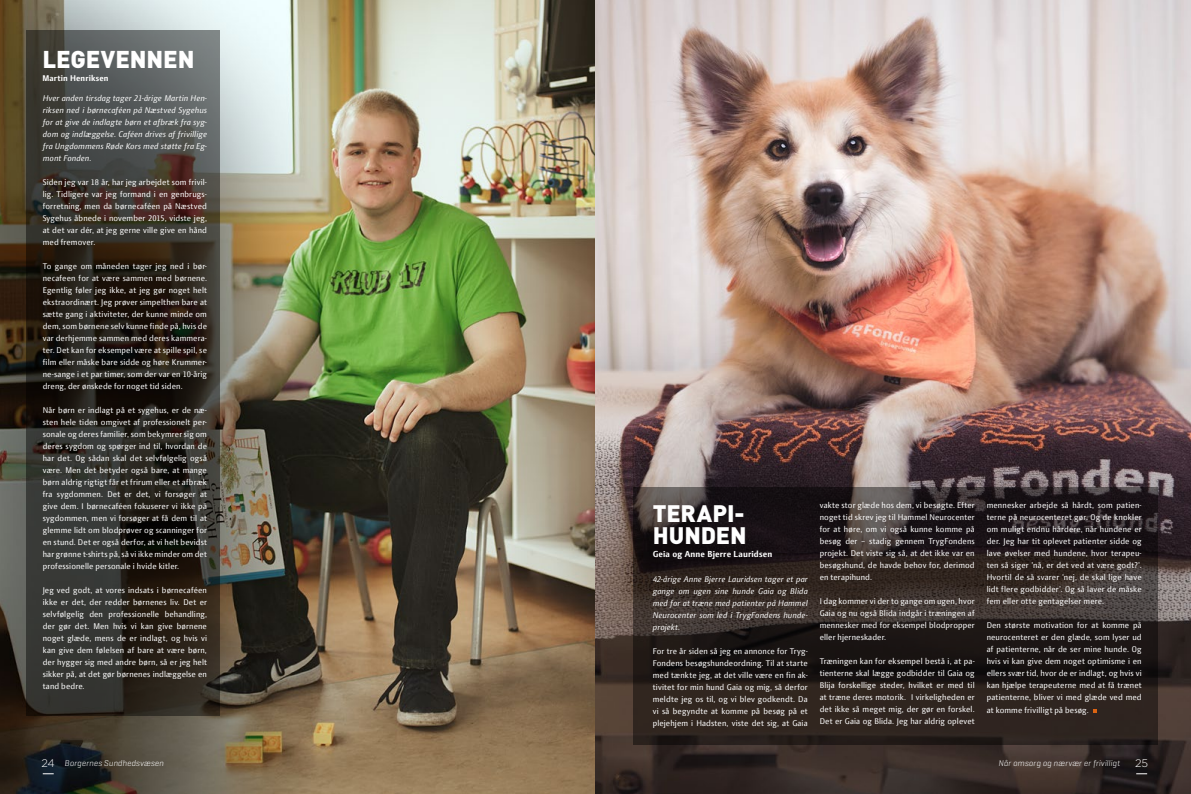
<style>
.page{position:relative;width:1191px;height:794px;background:#fff}
.page>*{position:absolute;margin:0;border:0;box-sizing:border-box;transform-origin:0 0}
.t1{font:900 24px "DIN";letter-spacing:-.005em;color:#fff}
.t2{font:900 23.6px/22px "DIN";color:#fff}
.t3{font:300 11px "Gotham";color:#fff}
.t4{font:700 9.4px "Press Sans";letter-spacing:.01em;color:#fff}
.t5{font:9px/12px "Press Sans";letter-spacing:.015em;color:#fff;text-align:justify}
.t6{font:italic 9px/12px "Press Sans";letter-spacing:.015em;color:#fff;text-align:justify}
.t7{font:700 9px "Press Sans";letter-spacing:.01em;color:#fff}
.t8{font:italic 300 8.5px "Geogrotesque";letter-spacing:.015em;color:#fff}
.s1{font-family:"Gotham";font-style:normal;font-size:11px}
</style>
<div class="page">
<img style="left:0;top:0;width:1191px;height:794px">
<svg style="left:27px;top:30px;width:193px;height:685px;background:#34302b"></svg>
<svg style="left:634px;top:488px;width:524px;height:257px;background:#29211e"></svg>
<svg style="left:1093px;top:709px;width:3px;height:4px"></svg>
<h1 class="t1" style="left:43px;top:43px;width:154px">LEGEVENNEN</h1>
<p class="t7" style="left:43px;top:73px;width:67px">Martin Henriksen</p>
<p class="t6" style="left:43px;top:92px;width:166px">Hver anden tirsdag tager 21-årige Martin Hen&shy;riksen ned i børnecaféen på Næstved Sygehus for at give de indlagte børn et afbræk fra syg&shy;dom og indlæggelse. Caféen drives af frivillige fra Ungdommens Røde Kors med støtte fra Eg&shy;mont Fonden.</p>
<p class="t5" style="left:43px;top:177px;width:166px">Siden jeg var 18 år, har jeg arbejdet som frivil&shy;lig. Tidligere var jeg formand i en genbrugs&shy;forretning, men da børnecaféen på Næstved Sygehus åbnede i november 2015, vidste jeg, at det var dér, at jeg gerne ville give en hånd med fremover.</p>
<p class="t5" style="left:43px;top:261px;width:166px">To gange om måneden tager jeg ned i bør&shy;necafeen for at være sammen med børnene.<br>Egentlig føler jeg ikke, at jeg gør noget helt ekstraordinært. Jeg prøver simpelthen bare at sætte gang i aktiviteter, der kunne minde om dem, som børnene selv kunne finde på, hvis de var derhjemme sammen med deres kammera&shy;ter. Det kan for eksempel være at spille spil, se film eller måske bare sidde og høre Krummer&shy;ne-sange i et par timer, som der var en 10-årig dreng, der ønskede for noget tid siden.</p>
<p class="t5" style="left:43px;top:405px;width:166px">Når børn er indlagt på et sygehus, er de næ&shy;sten hele tiden omgivet af professionelt per&shy;sonale og deres familier, som bekymrer sig om deres sygdom og spørger ind til, hvordan de har det. Og sådan skal det selvfølgelig også være. Men det betyder også bare, at mange børn aldrig rigtigt får et frirum eller et afbræk fra sygdommen. Det er det, vi forsøger at give dem. I børnecaféen fokuserer vi ikke på sygdommen, men vi forsøger at få dem til at glemme lidt om blodprøver og scanninger for en stund. Det er også derfor, at vi helt bevidst har grønne t-shirts på, så vi ikke minder om det professionelle personale i hvide kitler.</p>
<p class="t5" style="left:43px;top:585px;width:166px">Jeg ved godt, at vores indsats i børnecaféen ikke er det, der redder børnenes liv. Det er selvfølgelig den professionelle behandling, der gør det. Men hvis vi kan give børnene noget glæde, mens de er indlagt, og hvis vi kan give dem følelsen af bare at være børn, der hygger sig med andre børn, så er jeg helt sikker på, at det gør børnenes indlæggelse en tand bedre.</p>
<h2 class="t2" style="left:653px;top:501px;width:96px">TERAPI-<br>HUNDEN</h2>
<p class="t4" style="left:653px;top:549px;width:121px">Geia og Anne Bjerre Lauridsen</p>
<p class="t6" style="left:653px;top:573px;width:156px">42-årige Anne Bjerre Lauridsen tager et par gange om ugen sine hunde Gaia og Blida med for at træne med patienter på Hammel Neurocenter som led i TrygFondens hunde&shy;projekt.</p>
<p class="t5" style="left:653px;top:646px;width:156px">For tre år siden så jeg en annonce for Tryg-Fondens besøgshundeordning. Til at starte med tænkte jeg, at det ville være en fin ak&shy;tivitet for min hund Gaia og mig, så derfor meldte jeg os til, og vi blev godkendt. Da vi så begyndte at komme på besøg på et plejehjem i Hadsten, viste det sig, at Gaia</p>
<p class="t5" style="left:819px;top:500px;width:156px">vakte stor glæde hos dem, vi besøgte. Efter noget tid skrev jeg til Hammel Neurocenter for at høre, om vi også kunne komme på besøg der – stadig gennem TrygFondens projekt. Det viste sig så, at det ikke var en besøgshund, de havde behov for, derimod en terapihund.</p>
<p class="t5" style="left:819px;top:596px;width:156px">I dag kommer vi der to gange om ugen, hvor Gaia og nu også Blida indgår i træningen af mennesker med for eksempel blodpropper eller hjerneskader.</p>
<p class="t5" style="left:819px;top:656px;width:156px">Træningen kan for eksempel bestå i, at pa&shy;tienterne skal lægge godbidder til Gaia og Blija forskellige steder, hvilket er med til at træne deres motorik. I virkeligheden er det ikke så meget mig, der gør en forskel.<br>Det er Gaia og Blida. Jeg har aldrig oplevet</p>
<p class="t5" style="left:986px;top:500px;width:156px">mennesker arbejde så hårdt, som patien&shy;terne på neurocenteret gør. Og de knokler om muligt endnu hårdere, når hundene er der. Jeg har tit oplevet patienter sidde og lave øvelser med hundene, hvor terapeu&shy;ten så siger ’nå, er det ved at være godt?’.<br>Hvortil de så svarer ’nej, de skal lige have lidt flere godbidder’. Og så laver de måske fem eller otte gentagelser mere.</p>
<p class="t5" style="left:986px;top:620px;width:156px">Den største motivation for at komme på neurocenteret er den glæde, som lyser ud af patienterne, når de ser mine hunde. Og hvis vi kan give dem noget optimisme i en ellers svær tid, hvor de er indlagt, og hvis vi kan hjælpe terapeuterne med at få trænet patienterne, bliver vi med glæde ved med</p>
<p class="t5" style="left:986px;top:705px;width:103px">at komme frivilligt på besøg.</p>
<p class="t8" style="left:41px;top:758px;width:124px"><span class="s1">24</span> Borgernes Sundhedsvæsen</p>
<p class="t8" style="left:998px;top:758px;width:123px">Når omsorg og nærvær er frivilligt</p>
<p class="t3" style="left:1135px;top:756px;width:15px">25</p>
</div>
